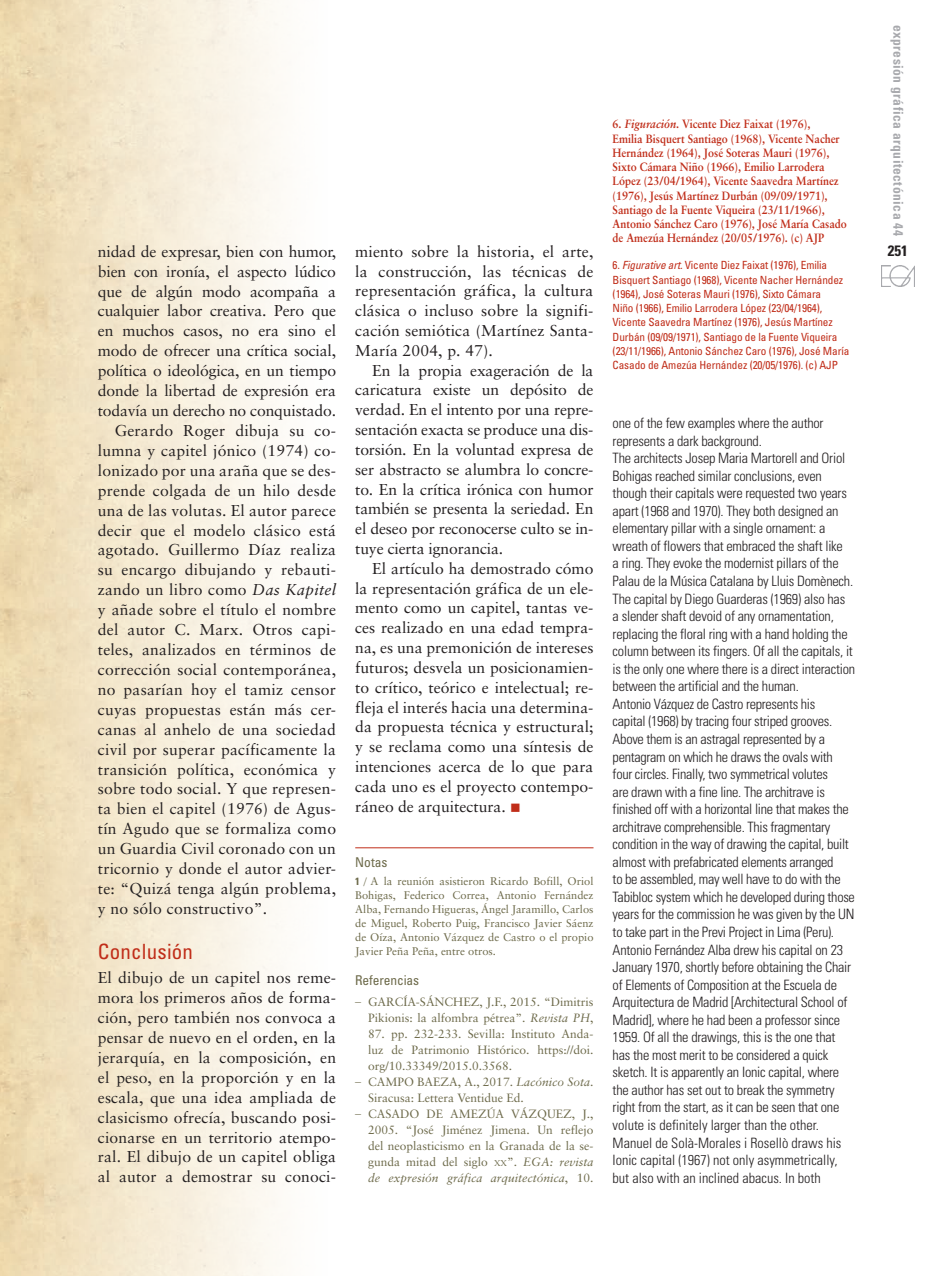
<style>
.page{position:relative;width:936px;height:1276px;background:#fff}
.page>*{position:absolute;margin:0;border:0;box-sizing:border-box;transform-origin:0 0}
.TITULAR_1_CAST{font:condensed 21px "Univers";letter-spacing:.01em;color:#c02d19}
.t1{font:15.75px/20px "Sabon";letter-spacing:.005em;color:#231f20;text-align:justify}
.t2{font:700 condensed 15px "Univers";color:#231f20}
.t3{font:300 condensed 14.25px/17.5px "Univers";letter-spacing:-.015em;color:#231f20}
.t4{font:700 condensed 13.5px "Univers";letter-spacing:.035em;color:#a8a9ad}
.t5{font:condensed 13.5px "Univers";letter-spacing:-.01em;color:#6d6a4a}
.Footnote_text{font:12px/16px "Sabon";color:#6d6a4a;text-align:justify}
.t6{font:700 12px/14.2px "Sabon";color:#c02d19;scale:.9 1}
.t7{font:condensed 11.25px/14.2px "Univers";letter-spacing:-.01em;color:#c02d19}
.t8{font:11.1px/13.8px "Sabon";color:#6d6a4a;text-align:justify}
.s1{font-style:italic}
.s2{color:#c02d19}
.s3{font-family:"Univers";font-weight:700;font-stretch:condensed;font-size:10.5px}
.s4{font-family:"Univers";font-weight:300;font-stretch:condensed;font-size:10.5px}
.s5{font-family:"Univers";font-weight:300;font-stretch:condensed}
.s6{font-size:8.4px}
</style>
<div class="page">
<img style="left:881px;top:265px;width:33px;height:21px">
<hr style="left:355px;top:847px;width:238px;height:1px;background:#c02d19">
<p class="t1" style="left:98px;top:241px;width:240px">nidad de expresar, bien con humor, bien con ironía, el aspecto lúdico que de algún modo acompaña a cualquier labor creativa. Pero que en muchos casos, no era sino el modo de ofrecer una crítica social, política o ideológica, en un tiempo donde la libertad de expresión era todavía un derecho no conquistado.</p>
<p class="t1" style="left:98px;top:420px;width:240px;text-indent:17px">Gerardo Roger dibuja su co&shy;lumna y capitel jónico (1974) co&shy;lonizado por una araña que se des&shy;prende colgada de un hilo desde una de las volutas. El autor parece decir que el modelo clásico está agotado. Guillermo Díaz realiza su encargo dibujando y rebauti&shy;zando un libro como <span class="s1">Das Kapitel </span>y añade sobre el título el nombre del autor C. Marx. Otros capi&shy;teles, analizados en términos de corrección social contemporánea, no pasarían hoy el tamiz censor cuyas propuestas están más cer&shy;canas al anhelo de una sociedad civil por superar pacíficamente la transición política, económica y sobre todo social. Y que represen&shy;ta bien el capitel (1976) de Agus&shy;tín Agudo que se formaliza como un Guardia Civil coronado con un tricornio y donde el autor advier&shy;te: “Quizá tenga algún problema, y no sólo constructivo”.</p>
<p class="TITULAR_1_CAST" style="left:98px;top:938px;width:97px">Conclusión</p>
<p class="t1" style="left:98px;top:967px;width:240px">El dibujo de un capitel nos reme&shy;mora los primeros años de forma&shy;ción, pero también nos convoca a pensar de nuevo en el orden, en la jerarquía, en la composición, en el peso, en la proporción y en la escala, que una idea ampliada de clasicismo ofrecía, buscando posi&shy;cionarse en un territorio atempo&shy;ral. El dibujo de un capitel obliga al autor a demostrar su conoci-</p>
<p class="t1" style="left:355px;top:241px;width:240px">miento sobre la historia, el arte, la construcción, las técnicas de representación gráfica, la cultura clásica o incluso sobre la signifi&shy;cación semiótica (Martínez Santa-María 2004, p. 47).</p>
<p class="t1" style="left:355px;top:360px;width:240px;text-indent:17px">En la propia exageración de la caricatura existe un depósito de verdad. En el intento por una repre&shy;sentación exacta se produce una dis&shy;torsión. En la voluntad expresa de ser abstracto se alumbra lo concre&shy;to. En la crítica irónica con humor también se presenta la seriedad. En el deseo por reconocerse culto se in&shy;tuye cierta ignorancia.</p>
<p class="t1" style="left:355px;top:558px;width:240px;text-indent:17px">El artículo ha demostrado cómo la representación gráfica de un ele&shy;mento como un capitel, tantas ve&shy;ces realizado en una edad tempra&shy;na, es una premonición de intereses futuros; desvela un posicionamien&shy;to crítico, teórico e intelectual; re&shy;fleja el interés hacia una determina&shy;da propuesta técnica y estructural; y se reclama como una síntesis de intenciones acerca de lo que para cada uno es el proyecto contempo&shy;ráneo de arquitectura. <span class="s2">■</span></p>
<p class="t5" style="left:355px;top:854px;width:34px">Notas</p>
<p class="t8" style="left:355px;top:874px;width:240px"><span class="s3">1</span> <span class="s4">/</span> A la reunión asistieron Ricardo Bofill, Oriol Bohigas, Federico Correa, Antonio Fernández Alba, Fernando Higueras, Ángel Jaramillo, Carlos de Miguel, Roberto Puig, Francisco Javier Sáenz de Oíza, Antonio Vázquez de Castro o el propio Javier Peña Peña, entre otros.</p>
<p class="t5" style="left:355px;top:972px;width:65px">Referencias</p>
<p class="Footnote_text" style="left:355px;top:993px;width:240px;text-align:right"><span class="s5">–</span> GARCÍA-SÁNCHEZ, J.F., 2015. “Dimitris<br>Pikionis: la alfombra pétrea”. <span class="s1">Revista PH</span>,</p>
<p class="Footnote_text" style="left:368px;top:1025px;width:227px">87. pp. 232-233. Sevilla: Instituto Anda&shy;luz de Patrimonio Histórico. https://doi. org/10.33349/2015.0.3568.</p>
<p class="Footnote_text" style="left:368px;top:1073px;width:227px;text-indent:-13px"><span class="s5">–</span> CAMPO BAEZA, A., 2017. <span class="s1">Lacónico Sota</span>.<br>Siracusa: Lettera Ventidue Ed.</p>
<p class="Footnote_text" style="left:368px;top:1105px;width:227px;text-indent:-13px"><span class="s5">–</span> CASADO DE AMEZÚA VÁZQUEZ, J., 2005. “José Jiménez Jimena. Un reflejo del neoplasticismo en la Granada de la se&shy;gunda mitad del siglo <span class="s6">xx</span>”. <span class="s1">EGA: revista de expresión gráfica arquitectónica</span>, 10.</p>
<p class="t6" style="left:612px;top:117px;width:262px">6. <span class="s1">Figuración</span>. Vicente Diez Faixat (1976),<br>Emilia Bisquert Santiago (1968), Vicente Nacher Hernández (1964), José Soteras Mauri (1976), Sixto Cámara Niño (1966), Emilio Larrodera López (23/04/1964), Vicente Saavedra Martínez (1976), Jesús Martínez Durbán (09/09/1971), Santiago de la Fuente Viqueira (23/11/1966), Antonio Sánchez Caro (1976), José María Casado de Amezúa Hernández (20/05/1976). (c) AJP</p>
<p class="t7" style="left:612px;top:258px;width:238px">6. <span class="s1">Figurative art.</span> Vicente Diez Faixat (1976), Emilia Bisquert Santiago (1968), Vicente Nacher Hernández (1964), José Soteras Mauri (1976), Sixto Cámara<br>Niño (1966), Emilio Larrodera López (23/04/1964), Vicente Saavedra Martínez (1976), Jesús Martínez Durbán (09/09/1971), Santiago de la Fuente Viqueira (23/11/1966), Antonio Sánchez Caro (1976), José María Casado de Amezúa Hernández (20/05/1976). (c) AJP</p>
<p class="t3" style="left:612px;top:414px;width:212px">one of the few examples where the author represents a dark background.</p>
<p class="t3" style="left:612px;top:449px;width:244px">The architects Josep Maria Martorell and Oriol Bohigas reached similar conclusions, even though their capitals were requested two years apart (1968 and 1970). They both designed an elementary pillar with a single ornament: a wreath of flowers that embraced the shaft like<br>a ring. They evoke the modernist pillars of the Palau de la Música Catalana by Lluis Domènech.<br>The capital by Diego Guarderas (1969) also has<br>a slender shaft devoid of any ornamentation, replacing the floral ring with a hand holding the column between its fingers. Of all the capitals, it is the only one where there is a direct interaction between the artificial and the human.</p>
<p class="t3" style="left:612px;top:695px;width:244px">Antonio Vázquez de Castro represents his<br>capital (1968) by tracing four striped grooves.<br>Above them is an astragal represented by a pentagram on which he draws the ovals with four circles. Finally, two symmetrical volutes<br>are drawn with a fine line. The architrave is finished off with a horizontal line that makes the architrave comprehensible. This fragmentary condition in the way of drawing the capital, built almost with prefabricated elements arranged<br>to be assembled, may well have to do with the Tabibloc system which he developed during those years for the commission he was given by the UN to take part in the Previ Project in Lima (Peru).</p>
<p class="t3" style="left:612px;top:940px;width:240px">Antonio Fernández Alba drew his capital on 23<br>January 1970, shortly before obtaining the Chair of Elements of Composition at the Escuela de Arquitectura de Madrid [Architectural School of Madrid], where he had been a professor since 1959. Of all the drawings, this is the one that has the most merit to be considered a quick sketch. It is apparently an Ionic capital, where the author has set out to break the symmetry right from the start, as it can be seen that one volute is definitely larger than the other.<br>Manuel de Solà-Morales i Rosellò draws his Ionic capital (1967) not only asymmetrically, but also with an inclined abacus. In both</p>
<p class="t4" style="left:906px;top:25px;width:213px;rotate:90deg">expresión gráfica arquitectónica 44</p>
<p class="t2" style="left:887px;top:242px;width:21px">251</p>
</div>
